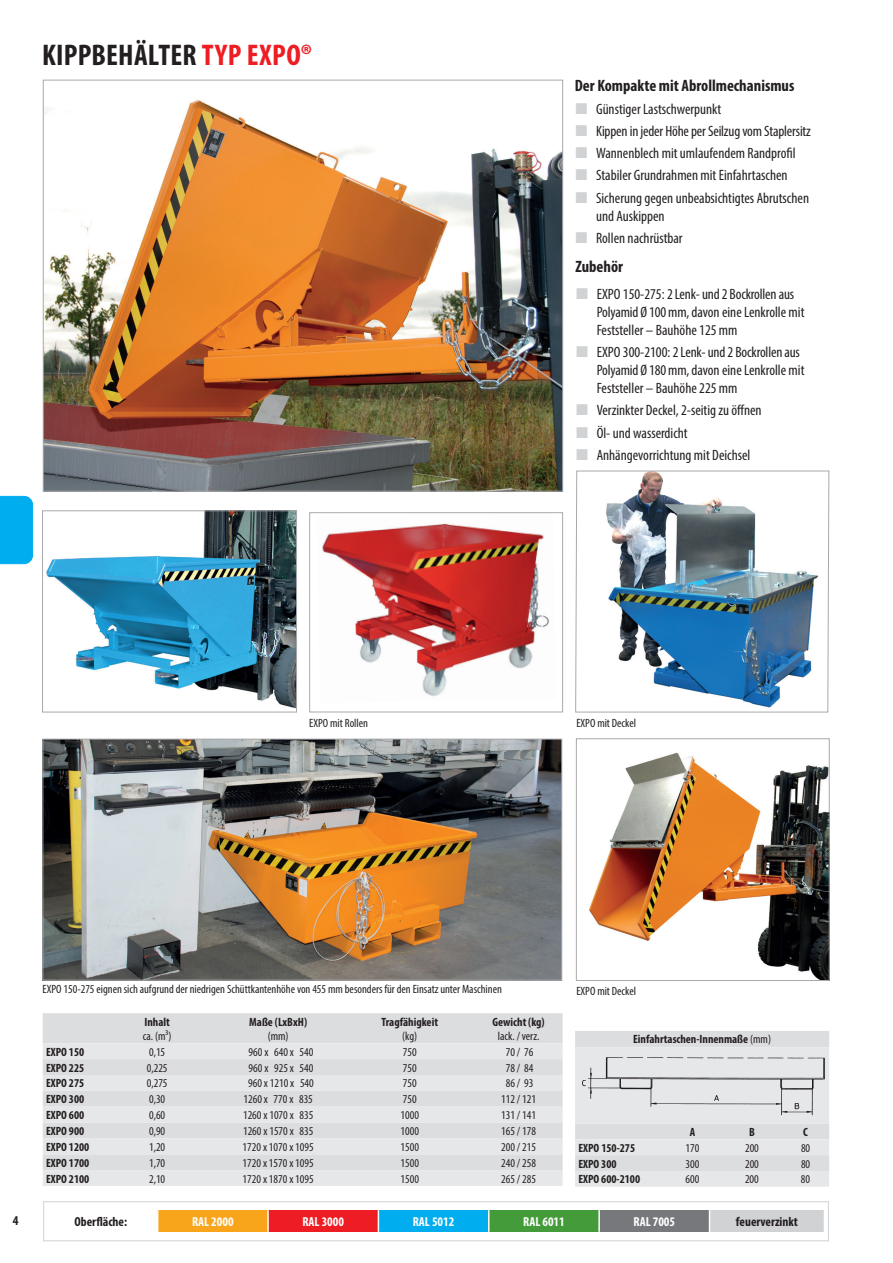
<style>
.page{position:relative;width:893px;height:1263px;background:#fff}
.page>*{position:absolute;margin:0;border:0;box-sizing:border-box;transform-origin:0 0}
.t1{font:700 condensed 30px "Myriad Pro";letter-spacing:.01em;color:#231f20}
.t2{font:700 condensed 16.5px "Myriad Pro";color:#231f20}
.t3{font:condensed 15px/22.2px "Myriad Pro";color:#231f20}
.t4{font:700 condensed 13.5px "Myriad Pro";color:#231f20}
.t5{font:700 condensed 13.05px "Myriad Pro";color:#fff}
.t6{font:700 condensed 13.05px "Myriad Pro";color:#231f20}
.t7{font:condensed 12px "Myriad Pro";color:#231f20}
.t8{font:700 condensed 12px "Myriad Pro";color:#231f20}
.s1{color:#ee1d23}
.s2{font-weight:400}
</style>
<div class="page">
<div style="left:158px;top:1210px;width:110px;height:22px;background:#f9a51b"></div>
<div style="left:268px;top:1210px;width:110px;height:22px;background:#ee1d23"></div>
<div style="left:378px;top:1210px;width:111px;height:22px;background:#00aeef"></div>
<div style="left:489px;top:1210px;width:110px;height:22px;background:#439b3a"></div>
<div style="left:599px;top:1210px;width:110px;height:22px;background:#76787b"></div>
<div style="left:709px;top:1210px;width:115px;height:22px;background:#d1d2d4"></div>
<hr style="left:267px;top:1210px;width:2px;height:22px;background:#fff">
<hr style="left:598px;top:1210px;width:2px;height:22px;background:#fff">
<svg style="left:378px;top:1210px;width:1px;height:22px"></svg>
<svg style="left:488px;top:1210px;width:1px;height:22px"></svg>
<svg style="left:709px;top:1210px;width:1px;height:22px"></svg>
<div style="left:43px;top:1201px;width:786px;height:40px;border:1px solid #d1d2d4"></div>
<div style="left:0;top:496px;width:33px;height:68px;background:#00aeef"></div>
<img style="left:322px;top:523px;width:227px;height:174px">
<div style="left:309px;top:512px;width:254px;height:200px;border:1px solid #a8a9ad"></div>
<img style="left:45px;top:100px;width:516px;height:390px">
<img style="left:575px;top:470px;width:255px;height:243px">
<svg style="left:575px;top:1031px;width:254px;height:156px;background:#e1e2e4"></svg>
<img style="left:581px;top:1055px;width:244px;height:61px">
<div style="left:43px;top:1013px;width:520px;height:30px;background:#dcdddf"></div>
<svg style="left:43px;top:1043px;width:520px;height:143px;background:#e1e2e4"></svg>
<img style="left:44px;top:741px;width:516px;height:237px">
<div style="left:42px;top:739px;width:520px;height:241px;border:1px solid #a8a9ad"></div>
<img style="left:46px;top:512px;width:249px;height:196px">
<div style="left:42px;top:510px;width:255px;height:202px;border:1px solid #a8a9ad"></div>
<img style="left:589px;top:752px;width:239px;height:227px">
<div style="left:576px;top:738px;width:254px;height:243px;border:1px solid #a8a9ad"></div>
<h1 class="t1" style="left:42px;top:36px;width:271px">KIPPBEHÄLTER <span class="s1">TYP EXPO®</span></h1>
<p class="t2" style="left:575px;top:76px;width:221px">Der Kompakte mit Abrollmechanismus</p>
<p class="t3" style="left:596px;top:97px;width:216px">Günstiger Lastschwerpunkt<br>Kippen in jeder Höhe per Seilzug vom Staplersitz Wannenblech mit umlaufendem Randprofil Stabiler Grundrahmen mit Einfahrtaschen Sicherung gegen unbeabsichtigtes Abrutschen</p>
<p class="t3" style="left:596px;top:204px;width:88px">und Auskippen<br>Rollen nachrüstbar</p>
<p class="t2" style="left:575px;top:256px;width:49px">Zubehör</p>
<p class="t3" style="left:597px;top:285px;width:209px;line-height:18px">EXPO 150-275: 2 Lenk- und 2 Bockrollen aus<br>Polyamid Ø 100 mm, davon eine Lenkrolle mit<br>Feststeller – Bauhöhe 125 mm</p>
<p class="t3" style="left:597px;top:343px;width:209px;line-height:18px">EXPO 300-2100: 2 Lenk- und 2 Bockrollen aus<br>Polyamid Ø 180 mm, davon eine Lenkrolle mit<br>Feststeller – Bauhöhe 225 mm</p>
<p class="t3" style="left:597px;top:399px;width:166px">Verzinkter Deckel, 2-seitig zu öffnen<br>Öl- und wasserdicht<br>Anhängevorrichtung mit Deichsel</p>
<p class="t7" style="left:309px;top:715px;width:60px">EXPO mit Rollen</p>
<p class="t7" style="left:576px;top:715px;width:61px">EXPO mit Deckel</p>
<p class="t7" style="left:43px;top:981px;width:461px">EXPO 150-275 eignen sich aufgrund der niedrigen Schüttkantenhöhe von 455 mm besonders für den Einsatz unter Maschinen</p>
<p class="t7" style="left:576px;top:984px;width:61px">EXPO mit Deckel</p>
<p class="t8" style="left:144px;top:1014px;width:27px">Inhalt</p>
<p class="t7" style="left:143px;top:1029px;width:30px">ca. (m³)</p>
<p class="t8" style="left:249px;top:1014px;width:59px">Maße (LxBxH)</p>
<p class="t7" style="left:268px;top:1029px;width:22px">(mm)</p>
<p class="t8" style="left:381px;top:1014px;width:58px">Tragfähigkeit</p>
<p class="t7" style="left:402px;top:1029px;width:16px">(kg)</p>
<p class="t8" style="left:493px;top:1014px;width:54px">Gewicht (kg)</p>
<p class="t7" style="left:498px;top:1029px;width:43px">lack. / verz.</p>
<p class="t8" style="left:46px;top:1044px;width:40px">EXPO 150</p>
<p class="t7" style="left:149px;top:1044px;width:18px">0,15</p>
<p class="t7" style="left:249px;top:1044px;width:66px">960 x 640 x 540</p>
<p class="t7" style="left:403px;top:1044px;width:15px">750</p>
<p class="t7" style="left:506px;top:1044px;width:29px">70 / 76</p>
<p class="t8" style="left:46px;top:1060px;width:40px">EXPO 225</p>
<p class="t7" style="left:147px;top:1060px;width:22px">0,225</p>
<p class="t7" style="left:249px;top:1060px;width:66px">960 x 925 x 540</p>
<p class="t7" style="left:403px;top:1060px;width:15px">750</p>
<p class="t7" style="left:506px;top:1060px;width:29px">78 / 84</p>
<p class="t8" style="left:46px;top:1076px;width:40px">EXPO 275</p>
<p class="t7" style="left:147px;top:1076px;width:22px">0,275</p>
<p class="t7" style="left:248px;top:1076px;width:67px">960 x 1210 x 540</p>
<p class="t7" style="left:403px;top:1076px;width:15px">750</p>
<p class="t7" style="left:506px;top:1076px;width:29px">86 / 93</p>
<p class="t8" style="left:46px;top:1092px;width:40px">EXPO 300</p>
<p class="t7" style="left:149px;top:1092px;width:18px">0,30</p>
<p class="t7" style="left:243px;top:1092px;width:71px">1260 x 770 x 835</p>
<p class="t7" style="left:403px;top:1092px;width:15px">750</p>
<p class="t7" style="left:501px;top:1092px;width:36px">112 / 121</p>
<p class="t8" style="left:46px;top:1107px;width:40px">EXPO 600</p>
<p class="t7" style="left:149px;top:1108px;width:18px">0,60</p>
<p class="t7" style="left:243px;top:1108px;width:72px">1260 x 1070 x 835</p>
<p class="t7" style="left:400px;top:1108px;width:20px">1000</p>
<p class="t7" style="left:501px;top:1108px;width:36px">131 / 141</p>
<p class="t8" style="left:46px;top:1123px;width:40px">EXPO 900</p>
<p class="t7" style="left:149px;top:1124px;width:18px">0,90</p>
<p class="t7" style="left:243px;top:1124px;width:72px">1260 x 1570 x 835</p>
<p class="t7" style="left:400px;top:1124px;width:20px">1000</p>
<p class="t7" style="left:501px;top:1124px;width:36px">165 / 178</p>
<p class="t8" style="left:46px;top:1139px;width:45px">EXPO 1200</p>
<p class="t7" style="left:149px;top:1140px;width:18px">1,20</p>
<p class="t7" style="left:243px;top:1140px;width:73px">1720 x 1070 x 1095</p>
<p class="t7" style="left:400px;top:1140px;width:20px">1500</p>
<p class="t7" style="left:501px;top:1140px;width:36px">200 / 215</p>
<p class="t8" style="left:46px;top:1155px;width:45px">EXPO 1700</p>
<p class="t7" style="left:149px;top:1155px;width:18px">1,70</p>
<p class="t7" style="left:243px;top:1155px;width:73px">1720 x 1570 x 1095</p>
<p class="t7" style="left:400px;top:1155px;width:20px">1500</p>
<p class="t7" style="left:501px;top:1155px;width:36px">240 / 258</p>
<p class="t8" style="left:46px;top:1171px;width:45px">EXPO 2100</p>
<p class="t7" style="left:149px;top:1171px;width:18px">2,10</p>
<p class="t7" style="left:243px;top:1171px;width:73px">1720 x 1870 x 1095</p>
<p class="t7" style="left:400px;top:1171px;width:20px">1500</p>
<p class="t7" style="left:501px;top:1171px;width:36px">265 / 285</p>
<p class="t8" style="left:633px;top:1032px;width:139px">Einfahrtaschen-Innenmaße <span class="s2">(mm)</span></p>
<p class="t8" style="left:690px;top:1124px;width:7px">A</p>
<p class="t8" style="left:749px;top:1124px;width:7px">B</p>
<p class="t8" style="left:803px;top:1124px;width:6px">C</p>
<p class="t8" style="left:579px;top:1140px;width:58px">EXPO 150-275</p>
<p class="t7" style="left:686px;top:1140px;width:15px">170</p>
<p class="t7" style="left:745px;top:1140px;width:15px">200</p>
<p class="t7" style="left:801px;top:1140px;width:11px">80</p>
<p class="t8" style="left:578px;top:1156px;width:40px">EXPO 300</p>
<p class="t7" style="left:686px;top:1156px;width:15px">300</p>
<p class="t7" style="left:745px;top:1156px;width:15px">200</p>
<p class="t7" style="left:801px;top:1156px;width:11px">80</p>
<p class="t8" style="left:578px;top:1172px;width:63px">EXPO 600-2100</p>
<p class="t7" style="left:686px;top:1172px;width:15px">600</p>
<p class="t7" style="left:745px;top:1172px;width:15px">200</p>
<p class="t7" style="left:801px;top:1172px;width:11px">80</p>
<p class="t4" style="left:13px;top:1212px;width:7px">4</p>
<p class="t6" style="left:75px;top:1213px;width:54px">Oberfläche:</p>
<p class="t5" style="left:192px;top:1213px;width:43px">RAL 2000</p>
<p class="t5" style="left:302px;top:1213px;width:43px">RAL 3000</p>
<p class="t5" style="left:413px;top:1213px;width:43px">RAL 5012</p>
<p class="t5" style="left:523px;top:1213px;width:43px">RAL 6011</p>
<p class="t5" style="left:634px;top:1213px;width:43px">RAL 7005</p>
<p class="t6" style="left:736px;top:1213px;width:64px">feuerverzinkt</p>
</div>
